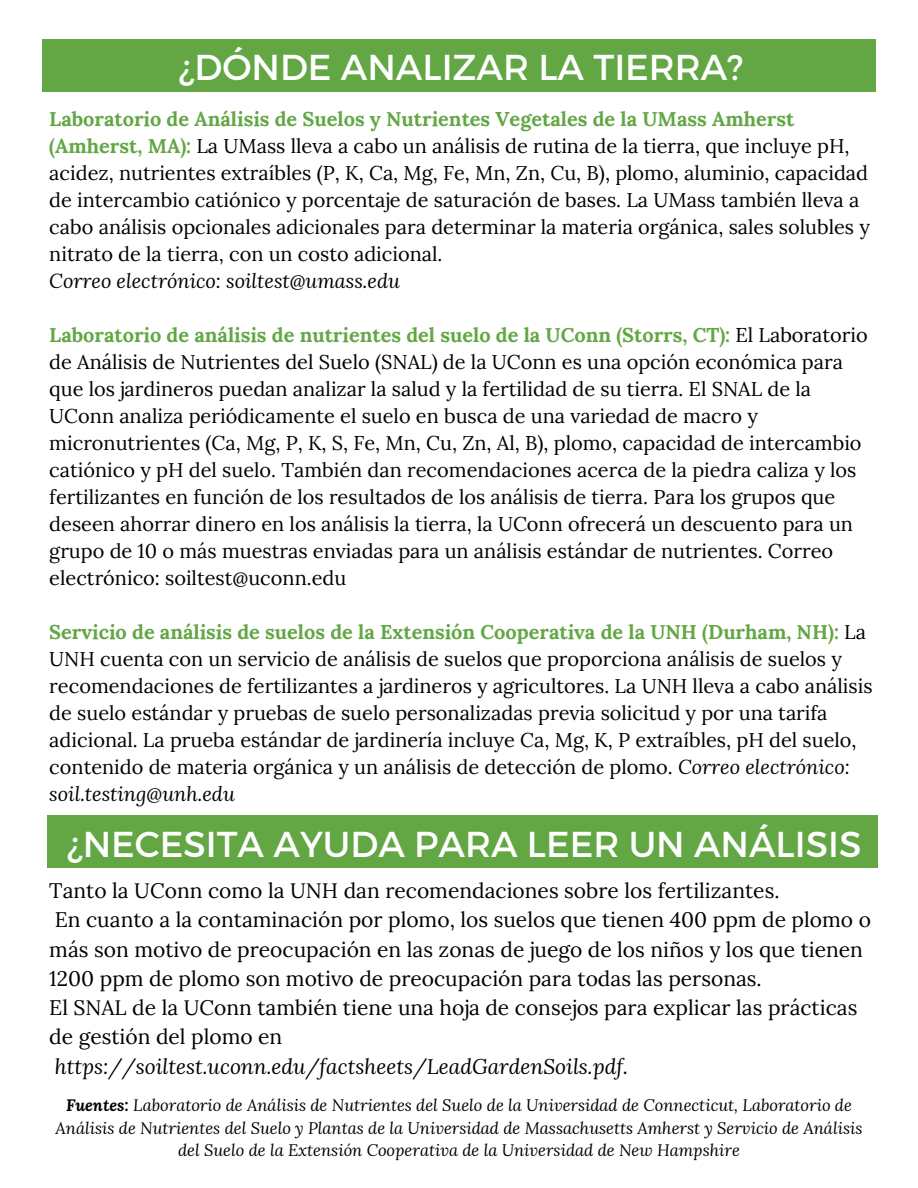
<style>
.page{position:relative;width:918px;height:1188px;background:#fff}
.page>*{position:absolute;margin:0;border:0;box-sizing:border-box;transform-origin:0 0}
.t1{font:36px/49.5px "Montserrat";color:#fff;text-align:center}
.t2{font:21px/29.2px "Lora";color:#000}
.t3{font:italic 21px "Lora";color:#000}
.t4{font:19.95px/27px "Lora";color:#000}
.t5{font:italic 19.95px "Lora";color:#000}
.t6{font:italic 16.5px/22.5px "Lora";color:#000;text-align:center}
.s1{font-weight:700;color:#62a744}
.s2{font-style:italic}
.s3{font-weight:700}
</style>
<div class="page">
<div style="left:43px;top:39px;width:833px;height:53px;background:#62a744"></div>
<div style="left:48px;top:815px;width:830px;height:53px;background:#62a744"></div>
<h1 class="t1" style="left:178px;top:41px;width:566px">¿DÓNDE ANALIZAR LA TIERRA?</h1>
<p class="t4" style="left:49px;top:105px;width:822px"><span class="s1">Laboratorio de Análisis de Suelos y Nutrientes Vegetales de la UMass Amherst (Amherst, MA):</span> La UMass lleva a cabo un análisis de rutina de la tierra, que incluye pH, acidez, nutrientes extraíbles (P, K, Ca, Mg, Fe, Mn, Zn, Cu, B), plomo, aluminio, capacidad de intercambio catiónico y porcentaje de saturación de bases. La UMass también lleva a cabo análisis opcionales adicionales para determinar la materia orgánica, sales solubles y nitrato de la tierra, con un costo adicional.</p>
<p class="t5" style="left:49px;top:267px;width:352px">Correo electrónico: soiltest@umass.edu</p>
<p class="t4" style="left:49px;top:321px;width:820px"><span class="s1">Laboratorio de análisis de nutrientes del suelo de la UConn (Storrs, CT):</span> El Laboratorio de Análisis de Nutrientes del Suelo (SNAL) de la UConn es una opción económica para que los jardineros puedan analizar la salud y la fertilidad de su tierra. El SNAL de la UConn analiza periódicamente el suelo en busca de una variedad de macro y micronutrientes (Ca, Mg, P, K, S, Fe, Mn, Cu, Zn, Al, B), plomo, capacidad de intercambio catiónico y pH del suelo. También dan recomendaciones acerca de la piedra caliza y los fertilizantes en función de los resultados de los análisis de tierra. Para los grupos que deseen ahorrar dinero en los análisis la tierra, la UConn ofrecerá un descuento para un grupo de 10 o más muestras enviadas para un análisis estándar de nutrientes. Correo electrónico: soiltest@uconn.edu</p>
<p class="t4" style="left:49px;top:618px;width:825px"><span class="s1">Servicio de análisis de suelos de la Extensión Cooperativa de la UNH (Durham, NH):</span> La UNH cuenta con un servicio de análisis de suelos que proporciona análisis de suelos y recomendaciones de fertilizantes a jardineros y agricultores. La UNH lleva a cabo análisis de suelo estándar y pruebas de suelo personalizadas previa solicitud y por una tarifa adicional. La prueba estándar de jardinería incluye Ca, Mg, K, P extraíbles, pH del suelo, contenido de materia orgánica y un análisis de detección de plomo. <span class="s2">Correo electrónico: soil.testing@unh.edu</span></p>
<h1 class="t1" style="left:67px;top:818px;width:796px">¿NECESITA AYUDA PARA LEER UN ANÁLISIS<br>DE TIERRA?</h1>
<p class="t2" style="left:49px;top:876px;width:823px">Tanto la UConn como la UNH dan recomendaciones sobre los fertilizantes.<br>En cuanto a la contaminación por plomo, los suelos que tienen 400 ppm de plomo o más son motivo de preocupación en las zonas de juego de los niños y los que tienen 1200 ppm de plomo son motivo de preocupación para todas las personas.<br>El SNAL de la UConn también tiene una hoja de consejos para explicar las prácticas de gestión del plomo en</p>
<p class="t3" style="left:55px;top:1052px;width:575px">https://soiltest.uconn.edu/factsheets/LeadGardenSoils.pdf.</p>
<p class="t6" style="left:56px;top:1094px;width:808px"><span class="s3">Fuentes:</span> Laboratorio de Análisis de Nutrientes del Suelo de la Universidad de Connecticut, Laboratorio de<br>Análisis de Nutrientes del Suelo y Plantas de la Universidad de Massachusetts Amherst y Servicio de Análisis del Suelo de la Extensión Cooperativa de la Universidad de New Hampshire</p>
</div>
